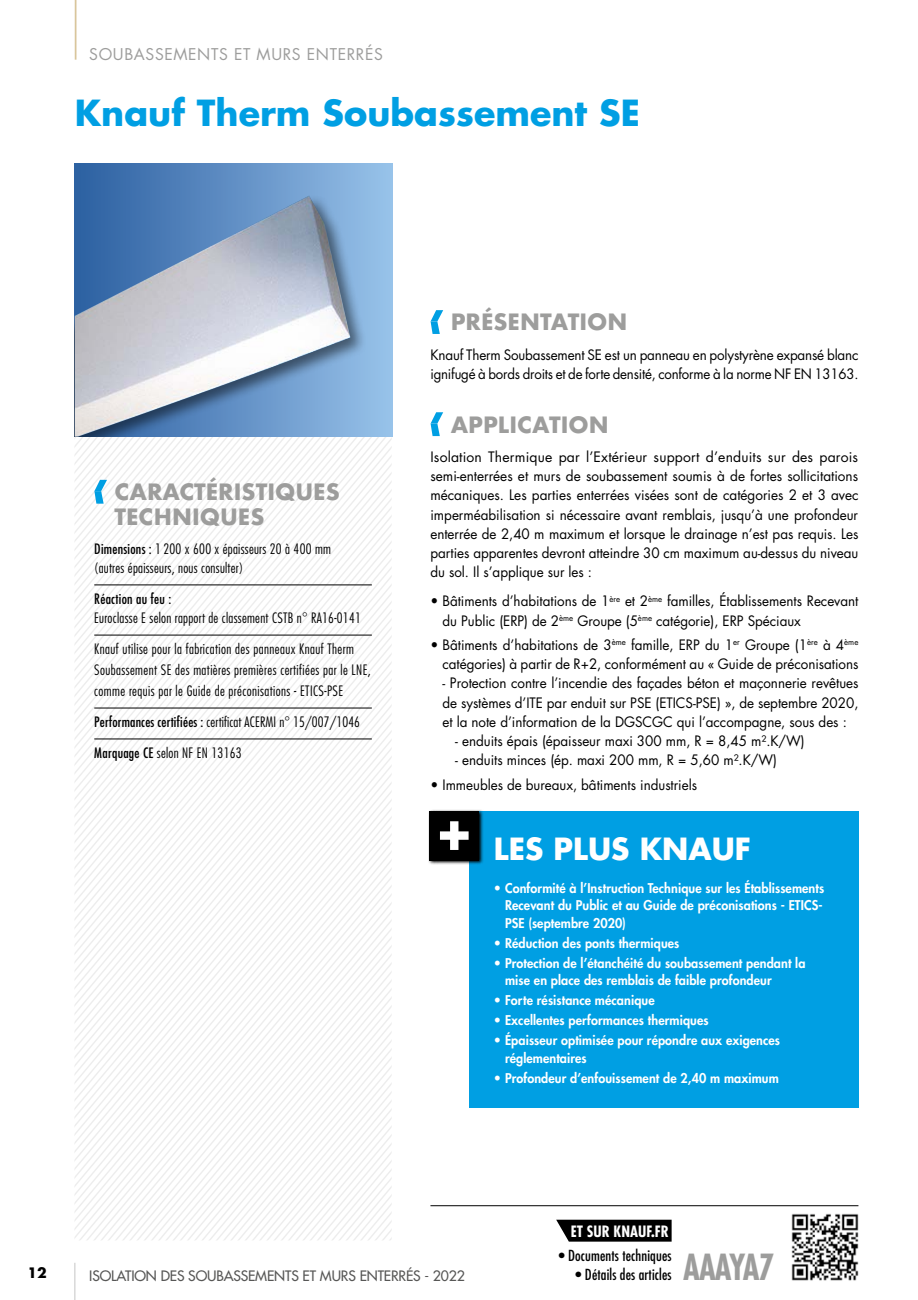
<style>
.page{position:relative;width:918px;height:1300px;background:#fff}
.page>*{position:absolute;margin:0;border:0;box-sizing:border-box;transform-origin:0 0}
.t1{font:700 35px "Futura Std";color:#009fe3}
.t2{font:700 condensed 35px "Futura Std";letter-spacing:-.03em;color:#9d9d9c;scale:.91 1}
.t3{font:700 29.75px "Futura Std";color:#fff}
.t4{font:700 21.88px/24.5px "Futura";color:#9d9d9c}
.t5{font:15.75px "Futura Std";letter-spacing:.04em;color:#9d9d9c}
.t6{font:700 condensed 15.22px "Futura Std";color:#fff}
.t7{font:condensed 14.88px "Futura Std";letter-spacing:.01em;color:#000}
.t8{font:14px/19.2px "Futura Std";letter-spacing:-.005em;color:#000;scale:.96 1}
.t9{font:14px/19.2px "Futura Std";letter-spacing:-.005em;color:#000;text-align:justify}
.t10{font:300 condensed 14px/21px "Futura Std";letter-spacing:.03em;color:#000}
.t11{font:300 condensed 14px "Futura Std";letter-spacing:.01em;color:#000}
.t12{font:500 14px "Futura Std";letter-spacing:-.01em;color:#575756}
.t13{font:condensed 14px "Futura Std";letter-spacing:.02em;color:#000}
.t14{font:700 14px "Futura Std";color:#000}
.t15{font:800 13.12px/17.5px "Futura Std";letter-spacing:.005em;color:#fff;scale:.96 1}
.s1{font-weight:400}
</style>
<div class="page">
<hr style="left:74px;top:1262px;width:1px;height:38px;background:#c6c6c6">
<svg style="left:556px;top:1219px;width:115px;height:22px;background:#151515"></svg>
<img style="left:784px;top:1206px;width:75px;height:75px">
<hr style="left:430px;top:1205px;width:428px;height:1px;background:#000">
<svg style="left:133px;top:443px;width:255px;height:797px"></svg>
<svg style="left:138px;top:447px;width:254px;height:793px"></svg>
<svg style="left:146px;top:454px;width:246px;height:786px"></svg>
<svg style="left:150px;top:458px;width:242px;height:782px"></svg>
<svg style="left:155px;top:461px;width:237px;height:779px"></svg>
<svg style="left:159px;top:465px;width:233px;height:775px"></svg>
<svg style="left:163px;top:468px;width:229px;height:772px"></svg>
<svg style="left:167px;top:472px;width:225px;height:768px"></svg>
<svg style="left:172px;top:475px;width:220px;height:765px"></svg>
<svg style="left:176px;top:479px;width:216px;height:761px"></svg>
<svg style="left:180px;top:483px;width:212px;height:757px"></svg>
<svg style="left:184px;top:486px;width:208px;height:754px"></svg>
<svg style="left:188px;top:490px;width:204px;height:750px"></svg>
<svg style="left:193px;top:493px;width:199px;height:747px"></svg>
<svg style="left:197px;top:497px;width:195px;height:743px"></svg>
<svg style="left:201px;top:500px;width:191px;height:740px"></svg>
<svg style="left:205px;top:504px;width:187px;height:736px"></svg>
<svg style="left:210px;top:507px;width:182px;height:733px"></svg>
<svg style="left:214px;top:511px;width:178px;height:729px"></svg>
<svg style="left:218px;top:514px;width:174px;height:726px"></svg>
<svg style="left:222px;top:518px;width:170px;height:722px"></svg>
<svg style="left:227px;top:522px;width:165px;height:718px"></svg>
<svg style="left:231px;top:525px;width:161px;height:715px"></svg>
<svg style="left:235px;top:529px;width:157px;height:711px"></svg>
<svg style="left:239px;top:532px;width:153px;height:708px"></svg>
<svg style="left:243px;top:536px;width:149px;height:704px"></svg>
<svg style="left:248px;top:539px;width:144px;height:701px"></svg>
<svg style="left:252px;top:543px;width:140px;height:697px"></svg>
<svg style="left:256px;top:546px;width:136px;height:694px"></svg>
<div style="left:75px;top:164px;width:317px;height:273px;background:linear-gradient(to right,#2b5ea0,#98c1e9)"></div>
<div style="left:75px;top:193px;width:292px;height:244px;background:#000;opacity:.5"></div>
<img style="left:75px;top:196px;width:275px;height:241px">
<hr style="left:94px;top:584px;width:278px;height:1px;background:#000">
<hr style="left:94px;top:635px;width:278px;height:1px;background:#000">
<hr style="left:94px;top:708px;width:278px;height:1px;background:#000">
<hr style="left:94px;top:738px;width:278px;height:1px;background:#000">
<svg style="left:94px;top:480px;width:13px;height:24px"></svg>
<svg style="left:430px;top:310px;width:13px;height:24px"></svg>
<svg style="left:430px;top:412px;width:13px;height:24px"></svg>
<div style="left:469px;top:811px;width:389px;height:296px;background:#009fe3"></div>
<svg style="left:428px;top:810px;width:55px;height:54px"></svg>
<div style="left:429px;top:811px;width:50px;height:49px;background:#000"></div>
<svg style="left:440px;top:821px;width:28px;height:29px"></svg>
<hr style="left:75px;top:0;width:1px;height:60px;background:#d9c69c">
<p class="t5" style="left:89px;top:44px;width:295px">SOUBASSEMENTS ET MURS ENTERRÉS</p>
<h1 class="t1" style="left:75px;top:89px;width:567px">Knauf Therm Soubassement SE</h1>
<h3 class="t4" style="left:114px;top:480px;width:227px">CARACTÉRISTIQUES<br>TECHNIQUES</h3>
<p class="t10" style="left:94px;top:539px;width:238px;line-height:19.2px"><span class="s1">Dimensions :</span> 1 200 x 600 x épaisseurs 20 à 400 mm (autres épaisseurs, nous consulter)</p>
<p class="t13" style="left:94px;top:590px;width:79px">Réaction au feu :</p>
<p class="t10" style="left:94px;top:607px;width:268px">Euroclasse E selon rapport de classement CSTB n° RA16-0141</p>
<p class="t10" style="left:94px;top:638px;width:278px">Knauf utilise pour la fabrication des panneaux Knauf Therm<br>Soubassement SE des matières premières certifiées par le LNE, comme requis par le Guide de préconisations - ETICS-PSE</p>
<p class="t11" style="left:94px;top:714px;width:267px"><span class="s1">Performances certifiées :</span> certificat ACERMI n° 15/007/1046</p>
<p class="t10" style="left:94px;top:742px;width:149px"><span class="s1">Marquage CE</span> selon NF EN 13163</p>
<h3 class="t4" style="left:451px;top:310px;width:178px">PRÉSENTATION</h3>
<p class="t8" style="left:430px;top:345px;width:447px">Knauf Therm Soubassement SE est un panneau en polystyrène expansé blanc ignifugé à bords droits et de forte densité, conforme à la norme NF EN 13163.</p>
<h3 class="t4" style="left:451px;top:412px;width:159px">APPLICATION</h3>
<p class="t9" style="left:430px;top:447px;width:430px">Isolation Thermique par l’Extérieur support d’enduits sur des parois semi-enterrées et murs de soubassement soumis à de fortes sollicitations mécaniques. Les parties enterrées visées sont de catégories 2 et 3 avec imperméabilisation si nécessaire avant remblais, jusqu’à une profondeur enterrée de 2,40 m maximum et lorsque le drainage n’est pas requis. Les parties apparentes devront atteindre 30 cm maximum au-dessus du niveau du sol. Il s’applique sur les :</p>
<p class="t8" style="left:442px;top:592px;width:435px;text-indent:-12px">• Bâtiments d’habitations de 1<sup>ère</sup> et 2<sup>ème</sup> familles, Établissements Recevant du Public (ERP) de 2<sup>ème</sup> Groupe (5<sup>ème</sup> catégorie), ERP Spéciaux</p>
<p class="t8" style="left:430px;top:635px;width:447px;text-align:right">• Bâtiments d’habitations de 3<sup>ème</sup> famille, ERP du 1<sup>er</sup> Groupe (1<sup>ère</sup> à 4<sup>ème </sup>catégories) à partir de R+2, conformément au « Guide de préconisations</p>
<p class="t8" style="left:442px;top:674px;width:435px;text-align:justify">- Protection contre l’incendie des façades béton et maçonnerie revêtues de systèmes d’ITE par enduit sur PSE (ETICS-PSE) », de septembre 2020, et la note d’information de la DGSCGC qui l’accompagne, sous des :</p>
<p class="t8" style="left:455px;top:731px;width:365px">- enduits épais (épaisseur maxi 300 mm, R = 8,45 m².K/W)</p>
<p class="t8" style="left:455px;top:751px;width:337px">- enduits minces (ép. maxi 200 mm, R = 5,60 m².K/W)</p>
<p class="t8" style="left:430px;top:775px;width:279px">• Immeubles de bureaux, bâtiments industriels</p>
<h2 class="t3" style="left:494px;top:829px;width:258px">LES PLUS KNAUF</h2>
<p class="t15" style="left:505px;top:879px;width:334px;text-indent:-11px">• Conformité à l’Instruction Technique sur les Établissements<br>Recevant du Public et au Guide de préconisations - ETICS-<br>PSE (septembre 2020)</p>
<p class="t15" style="left:494px;top:934px;width:195px">• Réduction des ponts thermiques</p>
<p class="t15" style="left:505px;top:954px;width:314px;text-indent:-11px">• Protection de l’étanchéité du soubassement pendant la mise en place des remblais de faible profondeur</p>
<p class="t15" style="left:494px;top:991px;width:169px">• Forte résistance mécanique</p>
<p class="t15" style="left:494px;top:1011px;width:225px">• Excellentes performances thermiques</p>
<p class="t15" style="left:505px;top:1031px;width:288px;text-indent:-11px">• Épaisseur optimisée pour répondre aux exigences réglementaires</p>
<p class="t15" style="left:494px;top:1069px;width:298px">• Profondeur d’enfouissement de 2,40 m maximum</p>
<p class="t14" style="left:28px;top:1263px;width:21px">12</p>
<p class="t12" style="left:89px;top:1267px;width:377px">ISOLATION DES SOUBASSEMENTS ET MURS ENTERRÉS - 2022</p>
<p class="t6" style="left:571px;top:1222px;width:100px">ET SUR KNAUF.FR</p>
<p class="t7" style="left:559px;top:1246px;width:114px">• Documents techniques</p>
<p class="t7" style="left:575px;top:1265px;width:97px">• Détails des articles</p>
<h1 class="t2" style="left:683px;top:1245px;width:101px">AAAYA7</h1>
</div>
